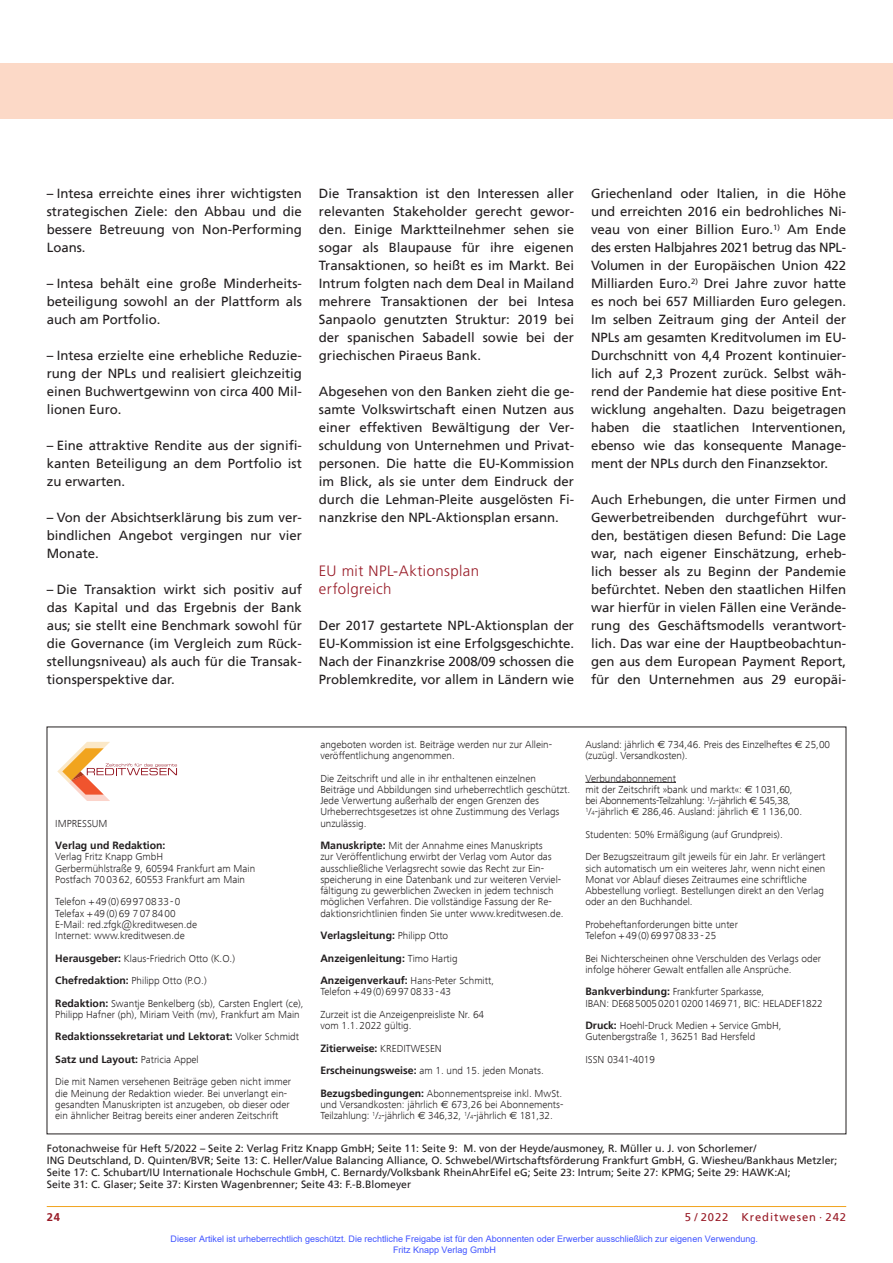
<style>
.page{position:relative;width:893px;height:1263px;background:#fff}
.page>*{position:absolute;margin:0;border:0;box-sizing:border-box;transform-origin:0 0}
.t1{font:300 15px/18px "Frutiger";letter-spacing:.03em;color:#981a26}
.t2{font:13.2px/18px "Frutiger";color:#231f20;text-align:justify}
.t3{font:11.25px "Frutiger";letter-spacing:.08em;color:#981a26}
.t4{font:700 11.25px "Frutiger";color:#981a26}
.t5{font:300 10.5px/11.2px "Frutiger Next Com";color:#231f20}
.t6{font:10.5px/12px "Frutiger";color:#231f20}
.t7{font:700 10.5px/22.5px "Frutiger";color:#231f20}
.t8{font:9px/10.8px "Arial";color:#4054ff}
.s1{font-family:"Frutiger";font-weight:700}
.s2{font-family:"Frutiger Next Com";font-weight:300}
.s3{font-family:"Euro Sans";font-weight:400}
.s4{font-size:6.15px}
</style>
<div class="page">
<hr style="left:47px;top:1206px;width:799px;height:1px;background:#f1a31e">
<div style="left:0;top:64px;width:893px;height:55px;background:#fcd9c7"></div>
<svg style="left:57px;top:742px;width:120px;height:59px"></svg>
<hr style="left:585px;top:782px;width:91px;height:1px;background:#231f20">
<p class="t2" style="left:47px;top:185px;width:257px">– Intesa erreichte eines ihrer wichtigsten strategischen Ziele: den Abbau und die bessere Betreuung von Non-Performing Loans.</p>
<p class="t2" style="left:47px;top:275px;width:257px">– Intesa behält eine große Minderheits&shy;beteiligung sowohl an der Plattform als auch am Portfolio.</p>
<p class="t2" style="left:47px;top:347px;width:257px">– Intesa erzielte eine erhebliche Reduzie&shy;rung der NPLs und realisiert gleichzeitig einen Buchwertgewinn von circa 400 Mil&shy;lionen Euro.</p>
<p class="t2" style="left:47px;top:437px;width:257px">– Eine attraktive Rendite aus der signifi&shy;kanten Beteiligung an dem Portfolio ist zu erwarten.</p>
<p class="t2" style="left:47px;top:509px;width:257px">– Von der Absichtserklärung bis zum ver&shy;bindlichen Angebot vergingen nur vier Monate.</p>
<p class="t2" style="left:47px;top:581px;width:257px">– Die Transaktion wirkt sich positiv auf das Kapital und das Ergebnis der Bank aus; sie stellt eine Benchmark sowohl für die Governance (im Vergleich zum Rück&shy;stellungsniveau) als auch für die Transak&shy;tionsperspektive dar.</p>
<p class="t2" style="left:319px;top:185px;width:257px">Die Transaktion ist den Interessen aller relevanten Stakeholder gerecht gewor&shy;den. Einige Marktteilnehmer sehen sie sogar als Blaupause für ihre eigenen Transaktionen, so heißt es im Markt. Bei Intrum folgten nach dem Deal in Mailand mehrere Transaktionen der bei Intesa Sanpaolo genutzten Struktur: 2019 bei der spanischen Sabadell sowie bei der griechischen Piraeus Bank.</p>
<p class="t2" style="left:319px;top:383px;width:257px">Abgesehen von den Banken zieht die ge&shy;samte Volkswirtschaft einen Nutzen aus einer effektiven Bewältigung der Ver&shy;schuldung von Unternehmen und Privat&shy;personen. Die hatte die EU-Kommission im Blick, als sie unter dem Eindruck der durch die Lehman-Pleite ausgelösten Fi&shy;nanzkrise den NPL-Aktionsplan ersann.</p>
<p class="t1" style="left:319px;top:562px;width:162px">EU mit NPL-Aktionsplan erfolgreich</p>
<p class="t2" style="left:319px;top:617px;width:257px">Der 2017 gestartete NPL-Aktionsplan der EU-Kommission ist eine Erfolgsgeschichte.<br>Nach der Finanzkrise 2008/09 schossen die Problemkredite, vor allem in Ländern wie</p>
<p class="t2" style="left:591px;top:185px;width:257px">Griechenland oder Italien, in die Höhe und erreichten 2016 ein bedrohliches Ni&shy;veau von einer Billion Euro.<sup>1)</sup> Am Ende des ersten Halbjahres 2021 betrug das NPL-Volumen in der Europäischen Union 422<br>Milliarden Euro.<sup>2)</sup> Drei Jahre zuvor hatte es noch bei 657 Milliarden Euro gelegen.<br>Im selben Zeitraum ging der Anteil der NPLs am gesamten Kreditvolumen im EU-Durchschnitt von 4,4 Prozent kontinuier&shy;lich auf 2,3 Prozent zurück. Selbst wäh&shy;rend der Pandemie hat diese positive Ent&shy;wicklung angehalten. Dazu beigetragen haben die staatlichen Interventionen, ebenso wie das konsequente Manage&shy;ment der NPLs durch den Finanzsektor.</p>
<p class="t2" style="left:591px;top:491px;width:257px">Auch Erhebungen, die unter Firmen und Gewerbetreibenden durchgeführt wur&shy;den, bestätigen diesen Befund: Die Lage war, nach eigener Einschätzung, erheb&shy;lich besser als zu Beginn der Pandemie befürchtet. Neben den staatlichen Hilfen war hierfür in vielen Fällen eine Verände&shy;rung des Geschäftsmodells verantwort&shy;lich. Das war eine der Hauptbeobachtun&shy;gen aus dem European Payment Report, für den Unternehmen aus 29 europäi-</p>
<p class="t5" style="left:55px;top:817px;width:54px">IMPRESSUM</p>
<p class="t7" style="left:55px;top:835px;width:112px">Verlag und Redaktion:</p>
<p class="t5" style="left:55px;top:851px;width:201px">Verlag Fritz Knapp GmbH<br>Gerbermühlstraße 9, 60594 Frankfurt am Main<br>Postfach 700362, 60553 Frankfurt am Main</p>
<p class="t5" style="left:55px;top:896px;width:143px">Telefon +49(0)69970833-0<br>Telefax +49(0)69 7078400<br>E-Mail: red.zfgk@kreditwesen.de<br>Internet: www.kreditwesen.de</p>
<p class="t5" style="left:55px;top:947px;width:250px;line-height:22.5px"><span class="s1">Herausgeber:</span> Klaus-Friedrich Otto (K.O.)<br><span class="s1">Chefredaktion:</span> Philipp Otto (P.O.)<br><span class="s1">Redaktion:</span> Swantje Benkelberg (sb), Carsten Englert (ce),</p>
<p class="t5" style="left:55px;top:1009px;width:246px">Philipp Hafner (ph), Miriam Veith (mv), Frankfurt am Main</p>
<p class="t7" style="left:55px;top:1026px;width:245px">Redaktionssekretariat und Lektorat: <span class="s2">Volker Schmidt<br></span>Satz und Layout: <span class="s2">Patricia Appel</span></p>
<p class="t5" style="left:55px;top:1076px;width:237px">Die mit Namen versehenen Beiträge geben nicht immer die Meinung der Redaktion wieder. Bei unverlangt ein&shy;gesandten Manuskripten ist anzugeben, ob dieser oder ein ähnlicher Beitrag bereits einer anderen Zeitschrift</p>
<p class="t5" style="left:320px;top:739px;width:233px">angeboten worden ist. Beiträge werden nur zur Allein&shy;veröffentlichung angenommen.</p>
<p class="t5" style="left:320px;top:772px;width:251px">Die Zeitschrift und alle in ihr enthaltenen einzelnen Beiträge und Abbildungen sind urheberrechtlich geschützt.<br>Jede Verwertung außerhalb der engen Grenzen des Urheberrechtsgesetzes ist ohne Zustimmung des Verlags unzulässig.</p>
<p class="t5" style="left:320px;top:840px;width:245px"><span class="s1">Manuskripte:</span> Mit der Annahme eines Manuskripts<br>zur Veröffentlichung erwirbt der Verlag vom Autor das ausschließliche Verlagsrecht sowie das Recht zur Ein&shy;speicherung in eine Datenbank und zur weiteren Verviel&shy;fältigung zu gewerblichen Zwecken in jedem technisch möglichen Verfahren. Die vollständige Fassung der Re&shy;dak-tionsricht-linien finden Sie unter www.kreditwesen.de.</p>
<p class="t7" style="left:320px;top:925px;width:139px">Verlagsleitung: <span class="s2">Philipp Otto<br></span>Anzeigenleitung: <span class="s2">Timo Hartig</span></p>
<p class="t5" style="left:320px;top:975px;width:175px"><span class="s1">Anzeigenverkauf:</span> Hans-Peter Schmitt,<br>Telefon +49(0)69970833-43</p>
<p class="t5" style="left:320px;top:1009px;width:165px">Zurzeit ist die Anzeigenpreisliste Nr. 64 vom 1.1.2022 gültig.</p>
<p class="t7" style="left:320px;top:1037px;width:123px">Zitierweise: <span class="s2">KREDITWESEN</span></p>
<p class="t5" style="left:320px;top:1059px;width:243px;line-height:22.5px"><span class="s1">Erscheinungsweise:</span> am 1. und 15. jeden Monats.<br><span class="s1">Bezugsbedingungen:</span> Abonnementspreise inkl. MwSt.</p>
<p class="t5" style="left:320px;top:1098px;width:245px">und Versandkosten: jährlich <span class="s3">R</span> 673,26 bei Abonnements-<br>Teilzahlung: <sup>1</sup>/<span class="s4">2</span>-jährlich <span class="s3">R</span> 346,32, <sup>1</sup>/<span class="s4">4</span>-jährlich <span class="s3">R</span> 181,32.</p>
<p class="t5" style="left:585px;top:739px;width:246px">Ausland: jährlich <span class="s3">R</span> 734,46. Preis des Einzelheftes <span class="s3">R</span> 25,00 (zuzügl. Versandkosten).</p>
<p class="t5" style="left:585px;top:772px;width:218px">Verbundabonnement<br>mit der Zeitschrift »bank und markt«: <span class="s3">R</span> 1031,60, bei Abonnements-Teilzahlung: <sup>1</sup>/<span class="s4">2</span>-jährlich <span class="s3">R</span> 545,38, <sup>1</sup>/<span class="s4">4</span>-jährlich <span class="s3">R</span> 286,46. Ausland: jährlich <span class="s3">R</span> 1136,00.</p>
<p class="t5" style="left:585px;top:823px;width:241px;line-height:22.5px">Studenten: 50% Ermäßigung (auf Grundpreis).<br>Der Bezugszeitraum gilt jeweils für ein Jahr. Er verlängert</p>
<p class="t5" style="left:585px;top:862px;width:241px">sich automatisch um ein weiteres Jahr, wenn nicht einen Monat vor Ablauf dieses Zeitraumes eine schriftliche Abbestellung vorliegt. Bestellungen direkt an den Verlag oder an den Buchhandel.</p>
<p class="t5" style="left:585px;top:919px;width:154px">Probeheftanforderungen bitte unter<br>Telefon +49(0)69970833-25</p>
<p class="t5" style="left:585px;top:952px;width:237px">Bei Nichterscheinen ohne Verschulden des Verlags oder infolge höherer Gewalt entfallen alle Ansprüche.</p>
<p class="t5" style="left:585px;top:986px;width:239px"><span class="s1">Bankverbindung:</span> Frankfurter Sparkasse,<br>IBAN: DE68500502010200146971, BIC: HELADEF1822</p>
<p class="t5" style="left:585px;top:1020px;width:198px"><span class="s1">Druck:</span> Hoehl-Druck Medien + Service GmbH,<br>Gutenbergstraße 1, 36251 Bad Hersfeld</p>
<p class="t5" style="left:585px;top:1054px;width:71px">ISSN 0341-4019</p>
<p class="t6" style="left:47px;top:1143px;width:792px">Fotonachweise für Heft 5/2022 – Seite 2: Verlag Fritz Knapp GmbH; Seite 11: Seite 9: M. von der Heyde/ausmoney, R. Müller u. J. von Schorlemer/<br>ING Deutschland, D. Quinten/BVR; Seite 13: C. Heller/Value Balancing Alliance, O. Schwebel/Wirtschaftsförderung Frankfurt GmbH, G. Wiesheu/Bankhaus Metzler; Seite 17: C. Schubart/IU Internationale Hochschule GmbH, C. Bernardy/Volksbank RheinAhrEifel eG; Seite 23: Intrum; Seite 27: KPMG; Seite 29: HAWK:AI;<br>Seite 31: C. Glaser; Seite 37: Kirsten Wagenbrenner; Seite 43: F.-B.Blomeyer</p>
<p class="t4" style="left:47px;top:1211px;width:15px">24</p>
<p class="t3" style="left:685px;top:1211px;width:163px">5 / 2022 Kreditwesen · 242</p>
<p class="t8" style="left:393px;top:1233px;width:366px;text-indent:-223px">Dieser Artikel ist urheberrechtlich geschützt. Die rechtliche Freigabe ist für den Abonnenten oder Erwerber ausschließlich zur eigenen Verwendung.<br>Fritz Knapp Verlag GmbH</p>
</div>
